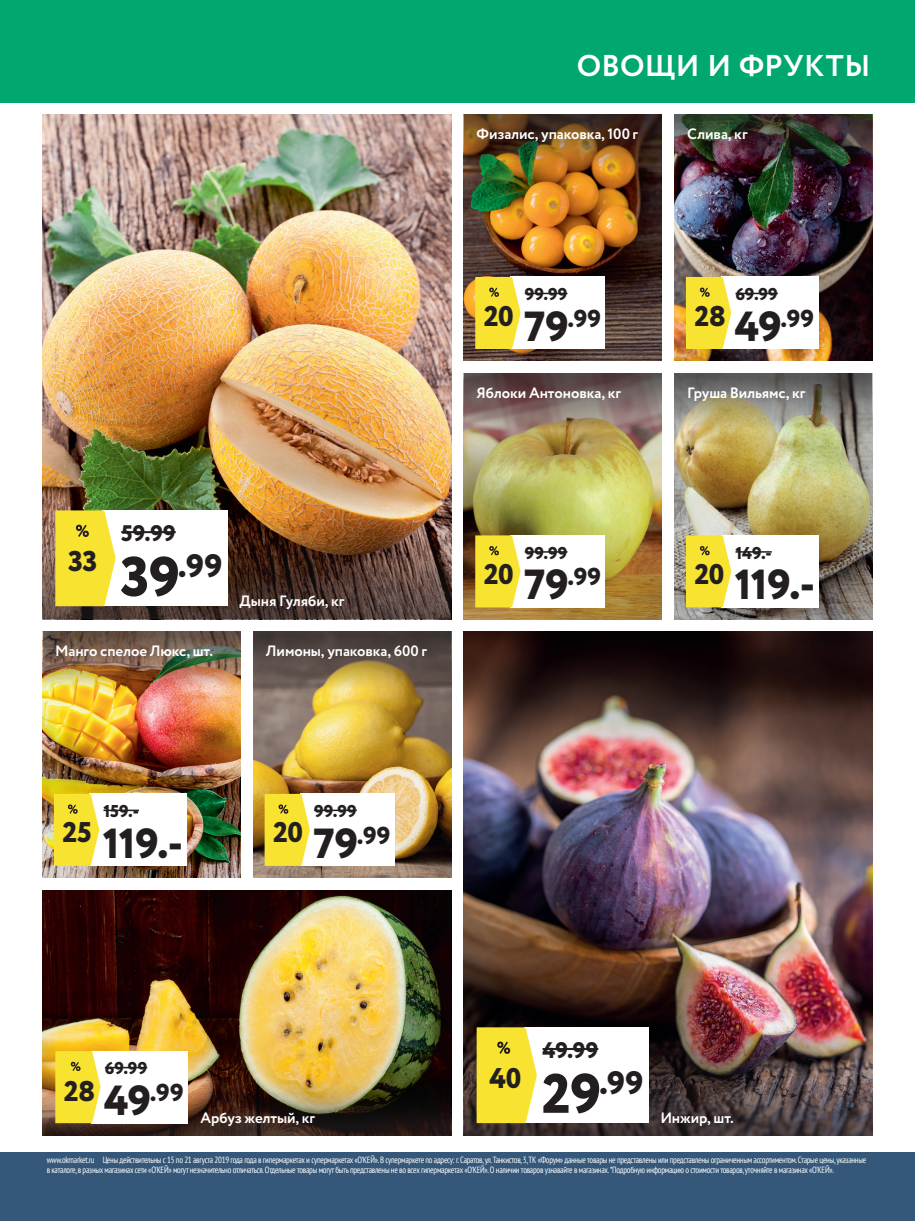
<style>
.page{position:relative;width:915px;height:1221px;background:#fff}
.page>*{position:absolute;margin:0;border:0;box-sizing:border-box;transform-origin:0 0}
.fresh_red{font:800 42px "Circe";letter-spacing:-.01em;color:#231f20}
.fresh_dominant_red{font:800 32.4px "Circe";color:#231f20}
.t1{font:700 30px "Circe";letter-spacing:.01em;color:#fff}
.fresh_discount{font:800 28.5px "Circe";letter-spacing:-.015em;color:#231f20}
.fresh_red-2{font:800 24.45px "Circe";letter-spacing:.01em;color:#231f20}
.fresh_dominant_black{font:800 22.5px "Circe";letter-spacing:.005em;color:#231f20}
.fresh_black{font:800 17.1px "Circe";letter-spacing:.01em;color:#231f20}
.fresh_dominant_text{font:700 15px "Circe";letter-spacing:-.005em;color:#fff}
.t2{font:condensed 9px/9.8px "PT Sans";letter-spacing:-.03em;color:#fff;scale:.95 1}
.s1{font-size:42px}
.s2{font-size:55.5px}
</style>
<div class="page">
<div style="left:0;top:0;width:21px;height:102px;background:#00a86f"></div>
<div style="left:21px;top:0;width:893px;height:102px;background:#00a86f"></div>
<div style="left:0;top:1152px;width:21px;height:68px;background:#34577a"></div>
<div style="left:21px;top:1152px;width:893px;height:68px;background:#34577a"></div>
<hr style="left:0;top:115px;width:1px;height:66px;background:#231f20">
<img style="left:43px;top:890px;width:408px;height:177px">
<img style="left:43px;top:1067px;width:408px;height:68px">
<div style="left:91px;top:1051px;width:97px;height:72px;background:#fff"></div>
<hr style="left:105px;top:1066px;width:42px;height:2px;background:#231f20">
<svg style="left:55px;top:1051px;width:45px;height:72px;background:#f5e140"></svg>
<img style="left:463px;top:631px;width:409px;height:406px">
<img style="left:463px;top:1037px;width:409px;height:98px">
<div style="left:523px;top:1027px;width:125px;height:96px;background:#fff"></div>
<hr style="left:542px;top:1047px;width:56px;height:2px;background:#231f20">
<svg style="left:476px;top:1027px;width:60px;height:96px;background:#f2df40"></svg>
<img style="left:43px;top:115px;width:408px;height:405px">
<svg style="left:43px;top:520px;width:408px;height:99px;background:#583b2d"></svg>
<div style="left:102px;top:510px;width:126px;height:96px;background:#fff"></div>
<hr style="left:121px;top:531px;width:55px;height:2px;background:#231f20">
<svg style="left:55px;top:510px;width:60px;height:96px;background:#f4e141"></svg>
<img style="left:674px;top:439px;width:198px;height:180px">
<img style="left:674px;top:373px;width:198px;height:66px">
<div style="left:721px;top:535px;width:97px;height:72px;background:#fff"></div>
<hr style="left:735px;top:551px;width:36px;height:1px;background:#231f20">
<svg style="left:685px;top:535px;width:46px;height:72px;background:#f3e044"></svg>
<img style="left:253px;top:697px;width:198px;height:180px">
<svg style="left:253px;top:631px;width:198px;height:66px;background:#716147"></svg>
<div style="left:300px;top:793px;width:94px;height:72px;background:#fff"></div>
<hr style="left:314px;top:809px;width:43px;height:2px;background:#231f20">
<svg style="left:264px;top:793px;width:46px;height:72px;background:#f3e042"></svg>
<img style="left:43px;top:697px;width:197px;height:180px">
<img style="left:43px;top:631px;width:197px;height:66px">
<div style="left:89px;top:793px;width:97px;height:72px;background:#fff"></div>
<hr style="left:103px;top:809px;width:36px;height:2px;background:#231f20">
<svg style="left:54px;top:793px;width:45px;height:72px;background:#f5e241"></svg>
<img style="left:674px;top:181px;width:198px;height:179px">
<img style="left:674px;top:115px;width:198px;height:66px">
<div style="left:721px;top:277px;width:97px;height:72px;background:#fff"></div>
<hr style="left:735px;top:293px;width:42px;height:1px;background:#231f20">
<svg style="left:685px;top:277px;width:46px;height:72px;background:#f4e042"></svg>
<img style="left:463px;top:181px;width:198px;height:179px">
<img style="left:463px;top:115px;width:198px;height:66px">
<div style="left:510px;top:277px;width:94px;height:72px;background:#fff"></div>
<hr style="left:524px;top:293px;width:43px;height:1px;background:#231f20">
<svg style="left:475px;top:277px;width:45px;height:72px;background:#f5e240"></svg>
<img style="left:463px;top:439px;width:198px;height:180px">
<svg style="left:463px;top:373px;width:198px;height:66px;background:#816a5f"></svg>
<div style="left:510px;top:535px;width:94px;height:72px;background:#fff"></div>
<hr style="left:524px;top:551px;width:43px;height:1px;background:#231f20">
<svg style="left:475px;top:535px;width:45px;height:72px;background:#f4e140"></svg>
<h3 class="t1" style="left:576px;top:45px;width:295px">ОВОЩИ И ФРУКТЫ</h3>
<p class="fresh_dominant_text" style="left:476px;top:124px;width:163px">Физалис, упаковка, 100 г</p>
<p class="fresh_dominant_text" style="left:687px;top:124px;width:62px">Слива, кг</p>
<p class="fresh_discount" style="left:483px;top:296px;width:31px">20</p>
<p class="fresh_black" style="left:524px;top:283px;width:44px">99.99</p>
<p class="fresh_red-2" style="left:524px;top:302px;width:79px"><span class="s1">79</span>.99</p>
<p class="fresh_dominant_text" style="left:476px;top:382px;width:146px">Яблоки Антоновка, кг</p>
<p class="fresh_discount" style="left:68px;top:542px;width:31px">33</p>
<p class="fresh_dominant_black" style="left:121px;top:518px;width:56px">59.99</p>
<p class="fresh_dominant_red" style="left:120px;top:544px;width:103px"><span class="s2">39</span>.99</p>
<p class="fresh_dominant_text" style="left:55px;top:641px;width:159px">Манго спелое Люкс, шт.</p>
<p class="fresh_dominant_text" style="left:239px;top:591px;width:106px">Дыня Гуляби, кг</p>
<p class="fresh_dominant_text" style="left:266px;top:641px;width:162px">Лимоны, упаковка, 600 г</p>
<p class="fresh_discount" style="left:483px;top:555px;width:31px">20</p>
<p class="fresh_black" style="left:524px;top:541px;width:44px">99.99</p>
<p class="fresh_red-2" style="left:524px;top:560px;width:79px"><span class="s1">79</span>.99</p>
<p class="fresh_discount" style="left:694px;top:296px;width:33px">28</p>
<p class="fresh_black" style="left:735px;top:283px;width:44px">69.99</p>
<p class="fresh_red-2" style="left:734px;top:302px;width:81px"><span class="s1">49</span>.99</p>
<p class="fresh_dominant_text" style="left:687px;top:382px;width:119px">Груша Вильямс, кг</p>
<p class="fresh_discount" style="left:694px;top:555px;width:31px">20</p>
<p class="fresh_black" style="left:735px;top:541px;width:38px">149.-</p>
<p class="fresh_red" style="left:734px;top:556px;width:82px">119.-</p>
<p class="fresh_discount" style="left:62px;top:813px;width:31px">25</p>
<p class="fresh_black" style="left:103px;top:799px;width:37px">159.-</p>
<p class="fresh_red" style="left:103px;top:815px;width:82px">119.-</p>
<p class="fresh_discount" style="left:273px;top:813px;width:31px">20</p>
<p class="fresh_black" style="left:314px;top:799px;width:44px">99.99</p>
<p class="fresh_red-2" style="left:313px;top:818px;width:79px"><span class="s1">79</span>.99</p>
<p class="fresh_discount" style="left:64px;top:1071px;width:33px">28</p>
<p class="fresh_black" style="left:105px;top:1056px;width:44px">69.99</p>
<p class="fresh_red-2" style="left:104px;top:1076px;width:81px"><span class="s1">49</span>.99</p>
<p class="fresh_dominant_text" style="left:200px;top:1107px;width:116px">Арбуз желтый, кг</p>
<p class="fresh_discount" style="left:489px;top:1058px;width:33px">40</p>
<p class="fresh_dominant_black" style="left:542px;top:1034px;width:57px">49.99</p>
<p class="fresh_dominant_red" style="left:541px;top:1061px;width:103px"><span class="s2">29</span>.99</p>
<p class="fresh_dominant_text" style="left:660px;top:1107px;width:75px">Инжир, шт.</p>
<p class="t2" style="left:47px;top:1154px;width:863px">www.okmarket.ru Цены действительны с 15 по 21 августа 2019 года года в гипермаркетах и супермаркетах «О’КЕЙ». В супермаркете по адресу: г. Саратов, ул.Танкистов, 3, ТК «Форум» данные товары не представлены или представлены ограниченным ассортиментом. Старые цены, указанные в каталоге, в разных магазинах сети «О’КЕЙ» могут незначительно отличаться. Отдельные товары могут быть представлены не во всех гипермаркетах «О’КЕЙ». О наличии товаров узнавайте в магазинах. *Подробную информацию о стоимости товаров, уточняйте в магазинах «О’КЕЙ».</p>
</div>
